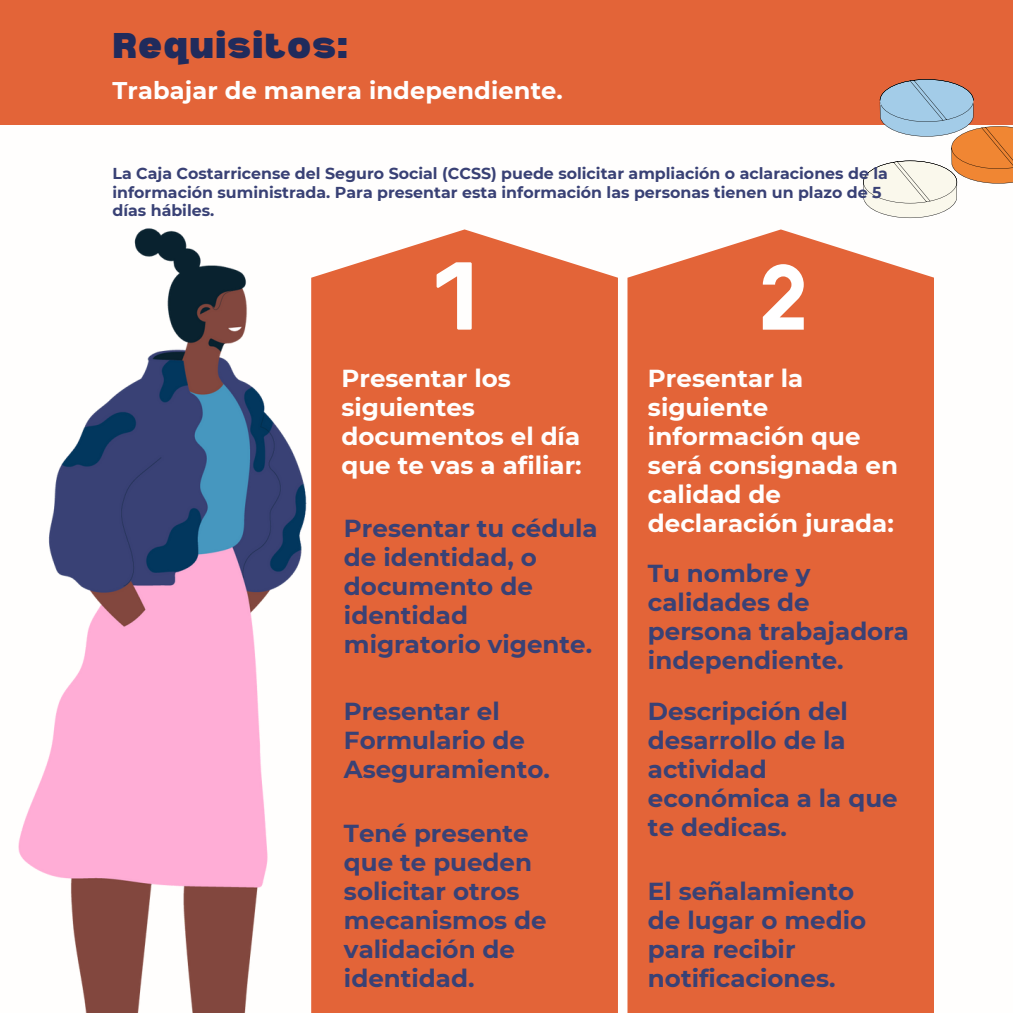
<style>
.page{position:relative;width:1013px;height:1013px;background:#fff}
.page>*{position:absolute;margin:0;border:0;box-sizing:border-box;transform-origin:0 0}
.t1{font:900 35px "Bernoru";letter-spacing:.03em;color:#202b5c}
.t2{font:700 24.5px/29px "Montserrat";color:#394175}
.t3{font:700 24.5px/29px "Montserrat";color:#fffefd}
.t4{font:700 24.12px "Montserrat";letter-spacing:.005em;color:#fff}
.t5{font:700 15.75px/18.8px "Montserrat";color:#394175}
</style>
<div class="page">
<div style="left:0;top:0;width:1012px;height:125px;background:#e36438"></div>
<svg style="left:863px;top:79px;width:149px;height:139px"></svg>
<div style="left:627px;top:229px;width:307px;height:783px;background:#e36438"></div>
<div style="left:445px;top:229px;width:173px;height:783px;background:#e36438"></div>
<svg style="left:445px;top:262px;width:26px;height:67px"></svg>
<svg style="left:762px;top:264px;width:41px;height:66px"></svg>
<img style="left:18px;top:228px;width:427px;height:784px">
<p class="t1" style="left:112px;top:25px;width:237px">Requisitos:</p>
<p class="t4" style="left:112px;top:75px;width:452px">Trabajar de manera independiente.</p>
<p class="t5" style="left:112px;top:164px;width:777px">La Caja Costarricense del Seguro Social (CCSS) puede solicitar ampliación o aclaraciones de la información suministrada. Para presentar esta información las personas tienen un plazo de 5 días hábiles.</p>
<p class="t3" style="left:341px;top:363px;width:242px">Presentar los siguientes documentos el día que te vas a afiliar:</p>
<p class="t3" style="left:648px;top:363px;width:251px">Presentar la siguiente información que será consignada en calidad de declaración jurada:</p>
<p class="t2" style="left:344px;top:514px;width:255px">Presentar tu cédula de identidad, o documento de identidad migratorio vigente.</p>
<p class="t2" style="left:648px;top:559px;width:263px">Tu nombre y calidades de persona trabajadora independiente.</p>
<p class="t2" style="left:648px;top:696px;width:251px">Descripción del desarrollo de la actividad económica a la que te dedicas.</p>
<p class="t2" style="left:344px;top:696px;width:207px">Presentar el<br>Formulario de<br>Aseguramiento.</p>
<p class="t2" style="left:344px;top:818px;width:204px">Tené presente que te pueden solicitar otros mecanismos de validación de identidad.</p>
<p class="t2" style="left:648px;top:876px;width:220px">El señalamiento de lugar o medio para recibir notificaciones.</p>
</div>
